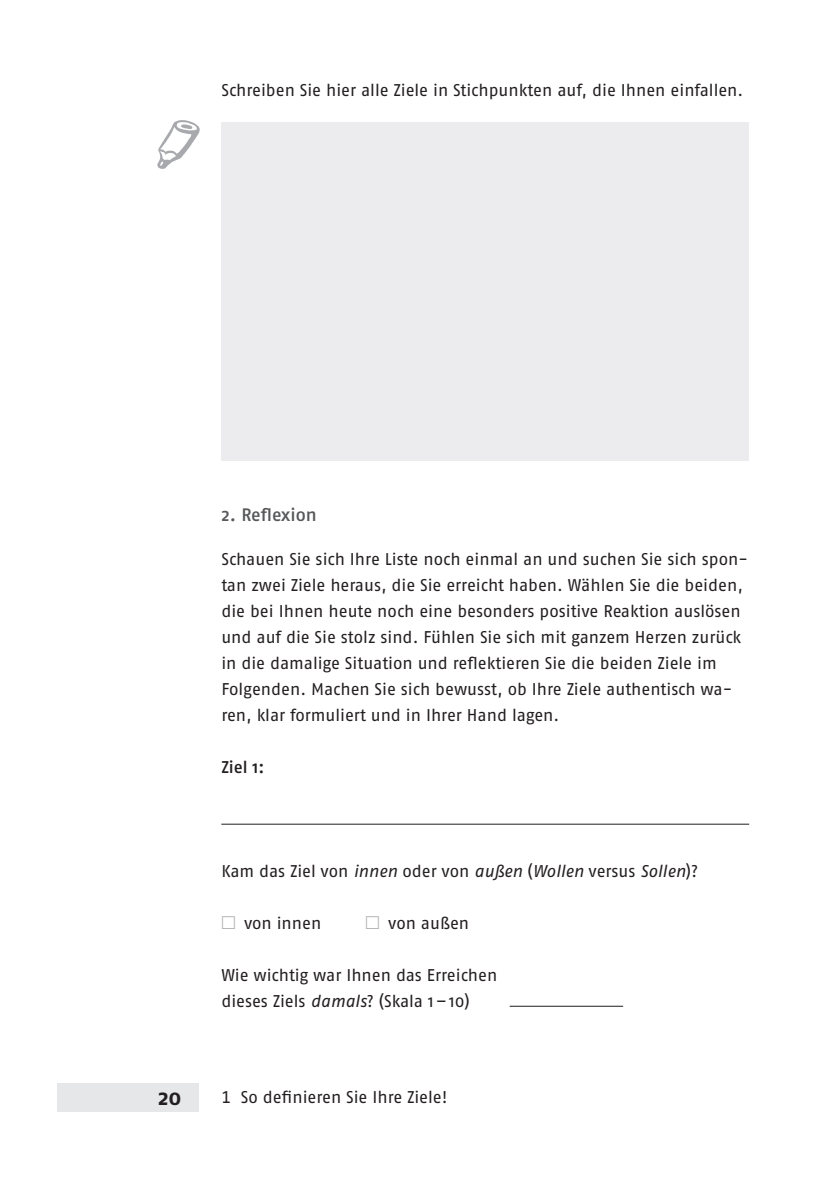
<style>
.page{position:relative;width:840px;height:1191px;background:#fff}
.page>*{position:absolute;margin:0;border:0;box-sizing:border-box;transform-origin:0 0}
.t1{font:700 22px "Fago No";color:#231f20}
.t2{font:18px "Fago No Med";color:#57585a}
.t3{font:17px/26px "Fago No";letter-spacing:-.005em;color:#231f20}
.t4{font:17px "Fago No Regular Tf";letter-spacing:-.005em;color:#231f20}
.t5{font:17px "Fago No Med";color:#231f20}
.s1{font-style:italic}
</style>
<div class="page">
<div style="left:57px;top:1083px;width:141px;height:28px;background:#e6e7e9"></div>
<hr style="left:221px;top:823px;width:527px;height:1px;background:#231f20">
<hr style="left:509px;top:1005px;width:113px;height:1px;background:#231f20">
<div style="left:221px;top:122px;width:527px;height:338px;background:#ececee"></div>
<img style="left:157px;top:120px;width:43px;height:49px">
<p class="t3" style="left:221px;top:77px;width:523px">Schreiben Sie hier alle Ziele in Stichpunkten auf, die Ihnen einfallen.</p>
<p class="t2" style="left:221px;top:504px;width:97px">2. Reflexion</p>
<p class="t3" style="left:221px;top:545px;width:527px">Schauen Sie sich Ihre Liste noch einmal an und suchen Sie sich spon&shy;tan zwei Ziele heraus, die Sie erreicht haben. Wählen Sie die beiden, die bei Ihnen heute noch eine besonders positive Reaktion auslösen und auf die Sie stolz sind. Fühlen Sie sich mit ganzem Herzen zurück in die damalige Situation und reflektieren Sie die beiden Ziele im Folgenden. Machen Sie sich bewusst, ob Ihre Ziele authentisch wa&shy;ren, klar formuliert und in Ihrer Hand lagen.</p>
<p class="t5" style="left:221px;top:757px;width:44px">Ziel 1:</p>
<p class="t3" style="left:221px;top:857px;width:478px">Kam das Ziel von <span class="s1">innen</span> oder von <span class="s1">außen</span> (<span class="s1">Wollen</span> versus <span class="s1">Sollen</span>)?</p>
<p class="t3" style="left:244px;top:909px;width:79px">von innen</p>
<p class="t3" style="left:388px;top:909px;width:82px">von außen</p>
<p class="t3" style="left:221px;top:961px;width:277px">Wie wichtig war Ihnen das Erreichen dieses Ziels <span class="s1">damals</span>? (Skala 1–10)</p>
<p class="t1" style="left:158px;top:1084px;width:25px">20</p>
<p class="t4" style="left:221px;top:1087px;width:228px">1 So definieren Sie Ihre Ziele!</p>
</div>
